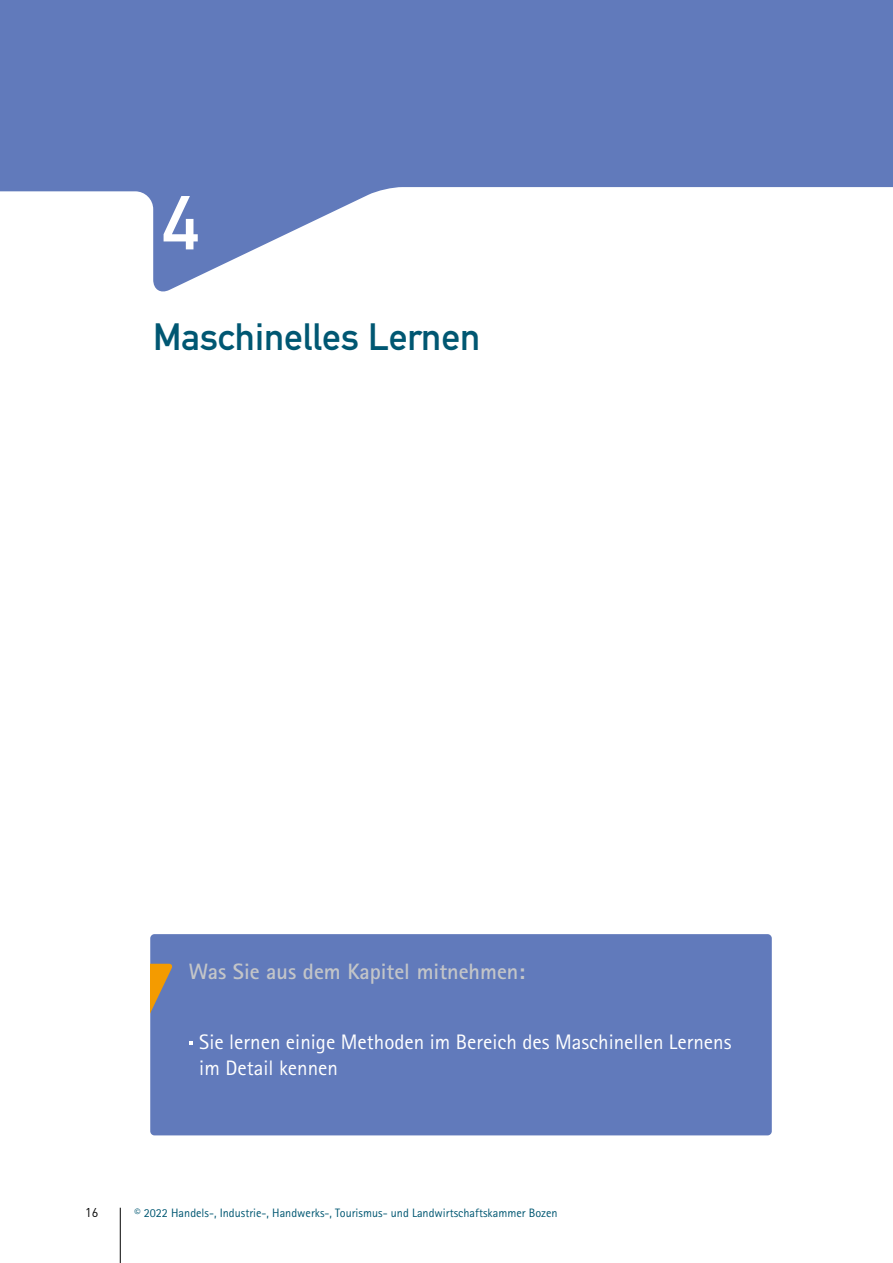
<style>
.page{position:relative;width:893px;height:1263px;background:#fff}
.page>*{position:absolute;margin:0;border:0;box-sizing:border-box;transform-origin:0 0}
.t1{font:700 75px "DIN Alternate";color:#fff}
.t2{font:700 37.5px "DIN Alternate";color:#005772}
.t3{font:700 22.2px "Rotis Sans Serif Pro";color:#c3c5c8}
.t4{font:21px/26.5px "Rotis Sans Serif Pro";color:#fff}
.t5{font:12.75px "DINOT";color:#000}
.t6{font:12.15px "Rotis Sans Serif Pro";color:#005772}
</style>
<div class="page">
<hr style="left:120px;top:1208px;width:1px;height:55px;background:#000">
<div style="left:150px;top:934px;width:622px;height:201px;background:#617abb;border-radius:4px"></div>
<svg style="left:189px;top:1041px;width:3px;height:4px"></svg>
<svg style="left:0;top:0;width:893px;height:292px;fill:#617abb"></svg>
<svg style="left:150px;top:934px;width:23px;height:82px"></svg>
<h1 class="t1" style="left:163px;top:166px;width:37px">4</h1>
<h2 class="t2" style="left:153px;top:308px;width:329px">Maschinelles Lernen</h2>
<h3 class="t3" style="left:189px;top:958px;width:338px">Was Sie aus dem Kapitel mitnehmen:</h3>
<h3 class="t4" style="left:199px;top:1028px;width:534px">Sie lernen einige Methoden im Bereich des Maschinellen Lernens im Detail kennen</h3>
<p class="t5" style="left:85px;top:1205px;width:15px">16</p>
<p class="t6" style="left:135px;top:1205px;width:425px">© 2022 Handels-, Industrie-, Handwerks-, Tourismus- und Landwirtschaftskammer Bozen</p>
</div>
